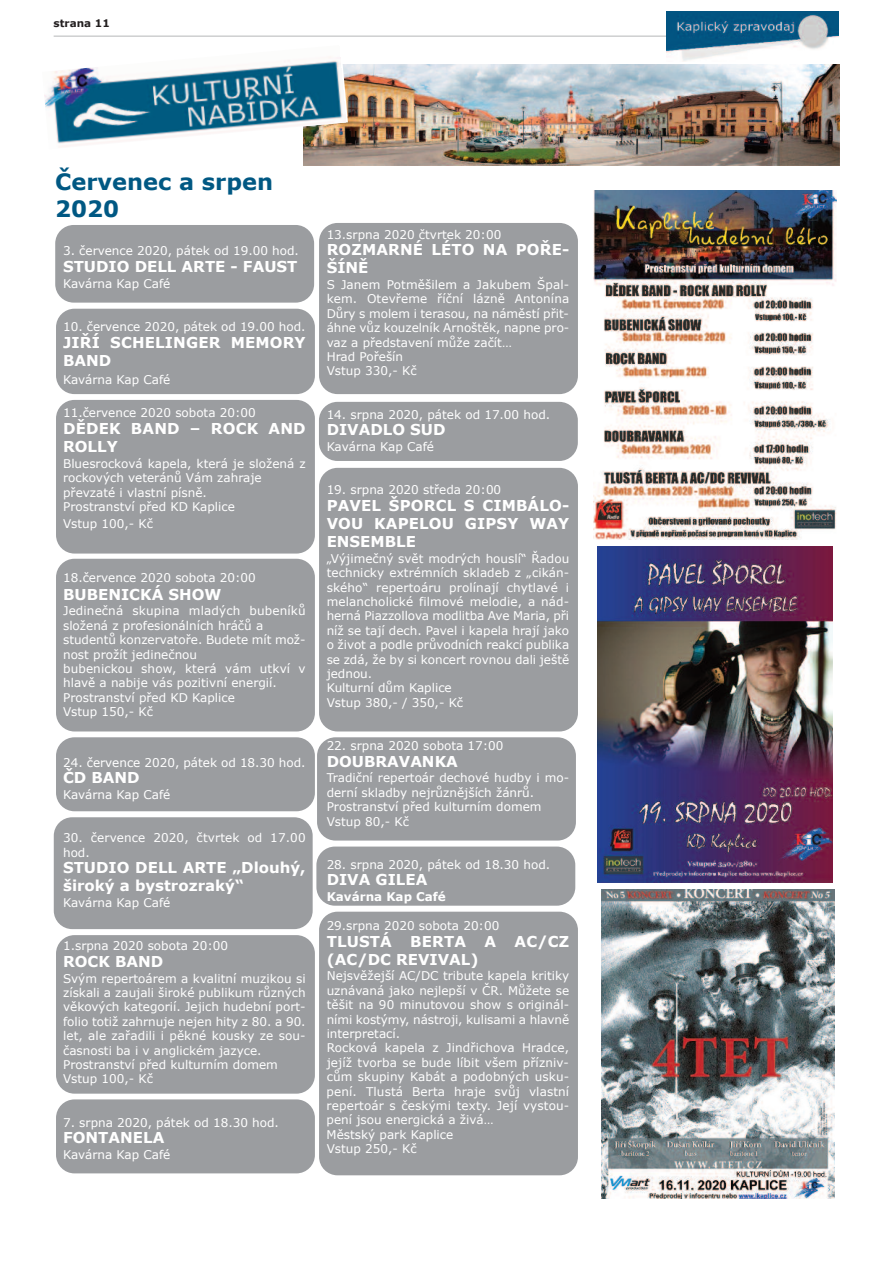
<style>
.page{position:relative;width:893px;height:1263px;background:#fff}
.page>*{position:absolute;margin:0;border:0;box-sizing:border-box;transform-origin:0 0}
.t1{font:700 22.5px/27px "Verdana";color:#005883}
.t2{font:700 15px/18px "Verdana";color:#fff}
.t3{font:12px/14.4px "Verdana";color:#fff}
.t4{font:700 12px "Verdana";color:#fff}
.t5{font:700 10.5px "Verdana";color:#231f20}
</style>
<div class="page">
<hr style="left:54px;top:36px;width:784px;height:1px;background:#d0d1d2">
<img style="left:666px;top:11px;width:173px;height:50px">
<img style="left:304px;top:64px;width:535px;height:101px">
<div style="left:319px;top:402px;width:259px;height:59px;background:#9b9da0;border-radius:18px"></div>
<div style="left:54px;top:817px;width:259px;height:112px;background:#9b9da0;border-radius:18px"></div>
<div style="left:319px;top:223px;width:259px;height:171px;background:#9b9da0;border-radius:18px"></div>
<div style="left:319px;top:468px;width:259px;height:263px;background:#9b9da0;border-radius:18px"></div>
<div style="left:319px;top:912px;width:259px;height:263px;background:#9b9da0;border-radius:18px"></div>
<div style="left:317px;top:737px;width:259px;height:103px;background:#9b9da0;border-radius:18px"></div>
<div style="left:316px;top:846px;width:259px;height:60px;background:#9b9da0;border-radius:18px"></div>
<div style="left:56px;top:1099px;width:259px;height:74px;background:#9b9da0;border-radius:18px"></div>
<div style="left:56px;top:737px;width:259px;height:74px;background:#9b9da0;border-radius:18px"></div>
<div style="left:56px;top:559px;width:259px;height:172px;background:#9b9da0;border-radius:18px"></div>
<div style="left:56px;top:400px;width:259px;height:153px;background:#9b9da0;border-radius:18px"></div>
<div style="left:56px;top:309px;width:259px;height:85px;background:#9b9da0;border-radius:18px"></div>
<img style="left:44px;top:57px;width:302px;height:92px">
<div style="left:55px;top:225px;width:259px;height:78px;background:#9b9da0;border-radius:18px"></div>
<div style="left:56px;top:935px;width:259px;height:159px;background:#9b9da0;border-radius:18px"></div>
<img style="left:593px;top:190px;width:243px;height:350px">
<img style="left:598px;top:547px;width:235px;height:335px">
<img style="left:602px;top:889px;width:233px;height:309px">
<p class="t5" style="left:54px;top:16px;width:58px">strana 11</p>
<h1 class="t1" style="left:55px;top:167px;width:219px">Červenec a srpen<br>2020</h1>
<p class="t3" style="left:63px;top:243px;width:237px">3. července 2020, pátek od 19.00 hod.</p>
<p class="t2" style="left:63px;top:257px;width:236px">STUDIO DELL ARTE - FAUST</p>
<p class="t3" style="left:63px;top:276px;width:109px">Kavárna Kap Café</p>
<p class="t3" style="left:63px;top:319px;width:244px">10. července 2020, pátek od 19.00 hod.</p>
<p class="t2" style="left:63px;top:333px;width:244px">JIŘÍ SCHELINGER MEMORY<br>BAND</p>
<p class="t3" style="left:63px;top:372px;width:109px">Kavárna Kap Café</p>
<p class="t3" style="left:63px;top:405px;width:194px">11.července 2020 sobota 20:00</p>
<p class="t2" style="left:63px;top:419px;width:244px">DĚDEK BAND – ROCK AND<br>ROLLY</p>
<p class="t3" style="left:63px;top:456px;width:244px">Bluesrocková kapela, která je složená z rockových veteránů Vám zahraje převzaté i vlastní písně.<br>Prostranství před KD Kaplice</p>
<p class="t3" style="left:63px;top:516px;width:91px">Vstup 100,- Kč</p>
<p class="t3" style="left:63px;top:570px;width:194px">18.července 2020 sobota 20:00</p>
<p class="t2" style="left:63px;top:585px;width:160px">BUBENICKÁ SHOW</p>
<p class="t3" style="left:63px;top:603px;width:244px">Jedinečná skupina mladých bubeníků složená z profesionálních hráčů a studentů konzervatoře. Budete mít mož&shy;nost prožít jedinečnou<br>bubenickou show, která vám utkví v hlavě a nabije vás pozitivní energií.<br>Prostranství před KD Kaplice<br>Vstup 150,- Kč</p>
<p class="t3" style="left:63px;top:755px;width:244px">24. července 2020, pátek od 18.30 hod.</p>
<p class="t2" style="left:63px;top:768px;width:78px">ČD BAND</p>
<p class="t3" style="left:63px;top:787px;width:109px">Kavárna Kap Café</p>
<p class="t3" style="left:63px;top:830px;width:244px">30. července 2020, čtvrtek od 17.00 hod.</p>
<p class="t2" style="left:63px;top:858px;width:244px">STUDIO DELL ARTE „Dlouhý, široký a bystrozraký“</p>
<p class="t3" style="left:63px;top:895px;width:109px">Kavárna Kap Café</p>
<p class="t3" style="left:63px;top:938px;width:167px">1.srpna 2020 sobota 20:00</p>
<p class="t2" style="left:63px;top:952px;width:102px">ROCK BAND</p>
<p class="t3" style="left:63px;top:971px;width:244px">Svým repertoárem a kvalitní muzikou si získali a zaujali široké publikum různých věkových kategorií. Jejich hudební port&shy;folio totiž zahrnuje nejen hity z 80. a 90. let, ale zařadili i pěkné kousky ze sou&shy;časnosti ba i v anglickém jazyce.<br>Prostranství před kulturním domem Vstup 100,- Kč</p>
<p class="t3" style="left:63px;top:1115px;width:217px">7. srpna 2020, pátek od 18.30 hod.</p>
<p class="t2" style="left:63px;top:1128px;width:103px">FONTANELA</p>
<p class="t3" style="left:63px;top:1147px;width:109px">Kavárna Kap Café</p>
<p class="t3" style="left:327px;top:227px;width:176px">13.srpna 2020 čtvrtek 20:00</p>
<p class="t2" style="left:327px;top:240px;width:244px">ROZMARNÉ LÉTO NA POŘE-<br>ŠÍNĚ</p>
<p class="t3" style="left:327px;top:277px;width:244px">S Janem Potměšilem a Jakubem Špal&shy;kem. Otevřeme říční lázně Antonína<br>Důry s molem i terasou, na náměstí přit&shy;áhne vůz kouzelník Arnoštěk, napne pro&shy;vaz a představení může začít…<br>Hrad Pořešín<br>Vstup 330,- Kč</p>
<p class="t3" style="left:327px;top:407px;width:225px">14. srpna 2020, pátek od 17.00 hod.</p>
<p class="t2" style="left:327px;top:420px;width:120px">DIVADLO SUD</p>
<p class="t3" style="left:327px;top:439px;width:109px">Kavárna Kap Café</p>
<p class="t3" style="left:327px;top:482px;width:176px">19. srpna 2020 středa 20:00</p>
<p class="t2" style="left:327px;top:496px;width:244px;text-align:justify">PAVEL ŠPORCL S CIMBÁLO-VOU KAPELOU GIPSY WAY ENSEMBLE</p>
<p class="t3" style="left:327px;top:551px;width:244px">„Výjimečný svět modrých houslí“ Řadou technicky extrémních skladeb z „cikán&shy;ského“ repertoáru prolínají chytlavé i melancholické filmové melodie, a nád&shy;herná Piazzollova modlitba Ave Maria, při níž se tají dech. Pavel i kapela hrají jako o život a podle průvodních reakcí publika se zdá, že by si koncert rovnou dali ještě jednou.<br>Kulturní dům Kaplice<br>Vstup 380,- / 350,- Kč</p>
<p class="t3" style="left:327px;top:738px;width:178px">22. srpna 2020 sobota 17:00</p>
<p class="t2" style="left:327px;top:752px;width:133px">DOUBRAVANKA</p>
<p class="t3" style="left:327px;top:770px;width:244px">Tradiční repertoár dechové hudby i mo&shy;derní skladby nejrůznějších žánrů.<br>Prostranství před kulturním domem<br>Vstup 80,- Kč</p>
<p class="t3" style="left:327px;top:857px;width:225px">28. srpna 2020, pátek od 18.30 hod.</p>
<p class="t2" style="left:327px;top:870px;width:102px">DIVA GILEA</p>
<p class="t4" style="left:327px;top:889px;width:121px">Kavárna Kap Café</p>
<p class="t3" style="left:327px;top:918px;width:174px">29.srpna 2020 sobota 20:00</p>
<p class="t2" style="left:327px;top:932px;width:244px">TLUSTÁ BERTA A AC/CZ (AC/DC REVIVAL)</p>
<p class="t3" style="left:327px;top:968px;width:244px">Nejsvěžejší AC/DC tribute kapela kritiky uznávaná jako nejlepší v ČR. Můžete se těšit na 90 minutovou show s originál&shy;ními kostýmy, nástroji, kulisami a hlavně interpretací.<br>Rocková kapela z Jindřichova Hradce, jejíž tvorba se bude líbit všem přízniv&shy;cům skupiny Kabát a podobných usku&shy;pení. Tlustá Berta hraje svůj vlastní repertoár s českými texty. Její vystou&shy;pení jsou energická a živá…<br>Městský park Kaplice<br>Vstup 250,- Kč</p>
</div>
